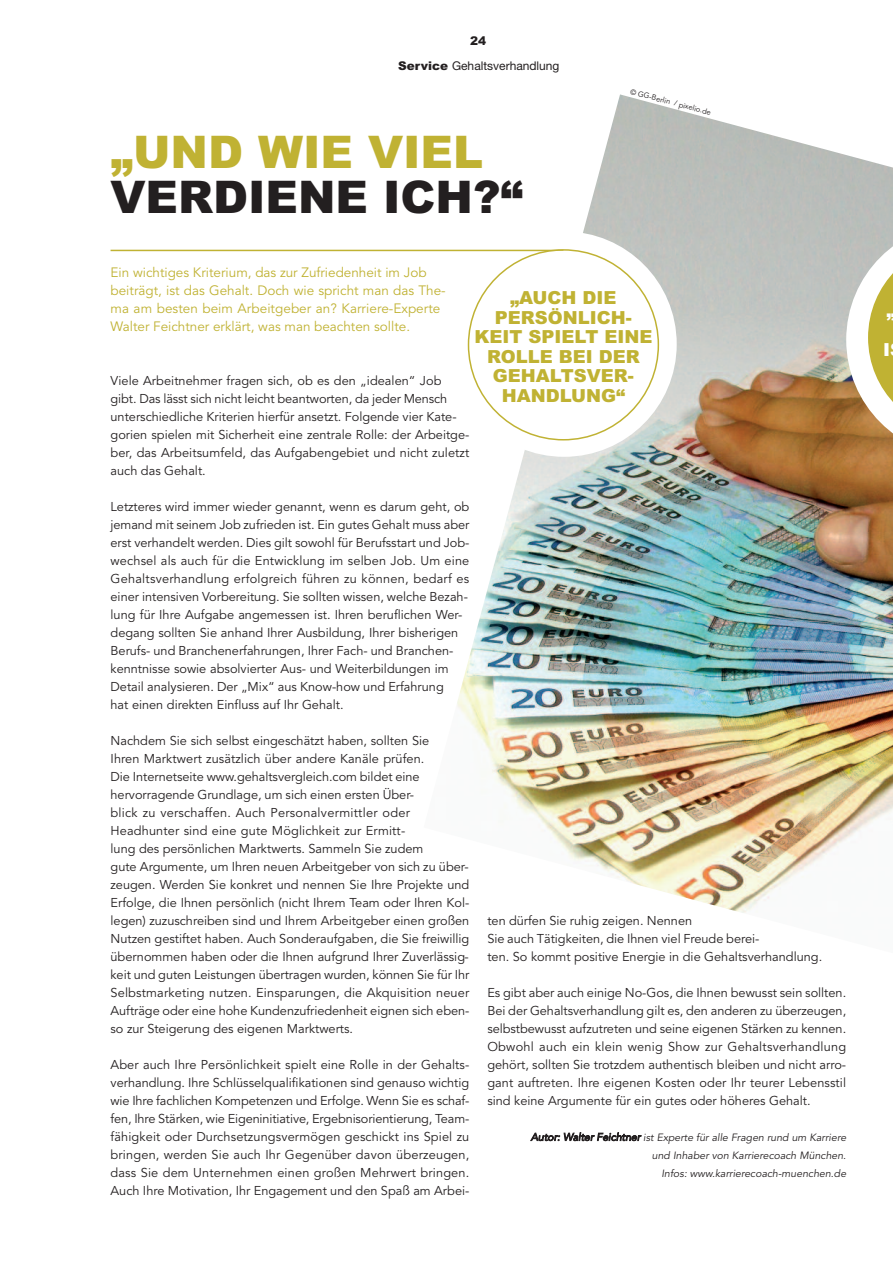
<style>
.page{position:relative;width:893px;height:1263px;background:#fff}
.page>*{position:absolute;margin:0;border:0;box-sizing:border-box;transform-origin:0 0}
.t1{font:900 45px "Arial";color:#231f20}
.t2{font:900 45px "Arial";color:#c0b233}
.t3{font:900 18px/19.5px "Arial";color:#c0b233;text-align:center}
.t4{font:900 18px/39px "Arial";color:#fff}
.t5{font:13.5px/18px "Avenir";color:#c0b233}
.t6{font:12.75px/18px "Avenir";color:#231f20}
.t7{font:12px "Helvetica Neue";color:#231f20}
.t8{font:900 12px "Arial";color:#231f20}
.t9{font:italic 10.5px/18px "Avenir";letter-spacing:.005em;color:#231f20;text-align:right}
.t10{font:7.5px "Avenir";color:#231f20}
.s1{font-family:"Arial";font-weight:900}
</style>
<div class="page">
<img style="left:424px;top:94px;width:469px;height:819px">
<svg style="left:846px;top:223px;width:47px;height:234px"></svg>
<div style="left:451px;top:231px;width:226px;height:226px;background:#fff;border-radius:50%"></div>
<hr style="left:111px;top:250px;width:452px;height:1px;background:#c0b233">
<svg style="left:468px;top:249px;width:191px;height:191px"></svg>
<p class="t8" style="left:470px;top:33px;width:18px">24</p>
<p class="t7" style="left:398px;top:59px;width:163px"><span class="s1">Service</span> Gehaltsverhandlung</p>
<h1 class="t2" style="left:111px;top:126px;width:374px">„UND WIE VIEL</h1>
<h1 class="t1" style="left:111px;top:171px;width:414px">VERDIENE ICH?“</h1>
<p class="t10" style="left:631px;top:88px;width:85px;rotate:15deg">© GG-Berlin / pixelio.de</p>
<p class="t5" style="left:111px;top:264px;width:337px">Ein wichtiges Kriterium, das zur Zufriedenheit im Job beiträgt, ist das Gehalt. Doch wie spricht man das The&shy;ma am besten beim Arbeitgeber an? Karriere-Experte Walter Feichtner erklärt, was man beachten sollte.</p>
<h2 class="t3" style="left:474px;top:288px;width:180px">„AUCH DIE<br>PERSÖNLICH-<br>KEIT SPIELT EINE<br>ROLLE BEI DER<br>GEHALTSVER-<br>HANDLUNG“</h2>
<p class="t6" style="left:111px;top:372px;width:360px">Viele Arbeitnehmer fragen sich, ob es den „idealen“ Job gibt. Das lässt sich nicht leicht beantworten, da jeder Mensch unterschiedliche Kriterien hierfür ansetzt. Folgende vier Kate&shy;gorien spielen mit Sicherheit eine zentrale Rolle: der Arbeitge&shy;ber, das Arbeitsumfeld, das Aufgabengebiet und nicht zuletzt auch das Gehalt.</p>
<p class="t6" style="left:111px;top:498px;width:360px">Letzteres wird immer wieder genannt, wenn es darum geht, ob jemand mit seinem Job zufrieden ist. Ein gutes Gehalt muss aber erst verhandelt werden. Dies gilt sowohl für Berufsstart und Job&shy;wechsel als auch für die Entwicklung im selben Job. Um eine Gehaltsverhandlung erfolgreich führen zu können, bedarf es einer intensiven Vorbereitung. Sie sollten wissen, welche Bezah&shy;lung für Ihre Aufgabe angemessen ist. Ihren beruflichen Wer&shy;degang sollten Sie anhand Ihrer Ausbildung, Ihrer bisherigen Berufs- und Branchenerfahrungen, Ihrer Fach- und Branchen&shy;kenntnisse sowie absolvierter Aus- und Weiterbildungen im Detail analysieren. Der „Mix“ aus Know-how und Erfahrung<br>hat einen direkten Einfluss auf Ihr Gehalt.</p>
<p class="t6" style="left:111px;top:732px;width:360px">Nachdem Sie sich selbst eingeschätzt haben, sollten Sie<br>Ihren Marktwert zusätzlich über andere Kanäle prüfen.<br>Die Internetseite www.gehaltsvergleich.com bildet eine hervorragende Grundlage, um sich einen ersten Über-<br>blick zu verschaffen. Auch Personalvermittler oder Headhunter sind eine gute Möglichkeit zur Ermitt-<br>lung des persönlichen Marktwerts. Sammeln Sie zudem<br>gute Argumente, um Ihren neuen Arbeitgeber von sich zu über&shy;zeugen. Werden Sie konkret und nennen Sie Ihre Projekte und Erfolge, die Ihnen persönlich (nicht Ihrem Team oder Ihren Kol&shy;legen) zuzuschreiben sind und Ihrem Arbeitgeber einen großen Nutzen gestiftet haben. Auch Sonderaufgaben, die Sie freiwillig übernommen haben oder die Ihnen aufgrund Ihrer Zuverlässig&shy;keit und guten Leistungen übertragen wurden, können Sie für Ihr Selbstmarketing nutzen. Einsparungen, die Akquisition neuer Aufträge oder eine hohe Kundenzufriedenheit eignen sich eben&shy;so zur Steigerung des eigenen Marktwerts.</p>
<p class="t6" style="left:111px;top:1056px;width:360px;text-align:justify">Aber auch Ihre Persönlichkeit spielt eine Rolle in der Gehalts&shy;verhandlung. Ihre Schlüsselqualifikationen sind genauso wichtig wie Ihre fachlichen Kompetenzen und Erfolge. Wenn Sie es schaf&shy;fen, Ihre Stärken, wie Eigeninitiative, Ergebnisorientierung, Team&shy;fähigkeit oder Durchsetzungsvermögen geschickt ins Spiel zu bringen, werden Sie auch Ihr Gegenüber davon überzeugen, dass Sie dem Unternehmen einen großen Mehrwert bringen.<br>Auch Ihre Motivation, Ihr Engagement und den Spaß am Arbei-</p>
<p class="t6" style="left:487px;top:912px;width:336px">ten dürfen Sie ruhig zeigen. Nennen<br>Sie auch Tätigkeiten, die Ihnen viel Freude berei-<br>ten. So kommt positive Energie in die Gehaltsverhandlung.</p>
<p class="t6" style="left:487px;top:984px;width:360px;text-align:justify">Es gibt aber auch einige No-Gos, die Ihnen bewusst sein sollten.<br>Bei der Gehaltsverhandlung gilt es, den anderen zu überzeugen, selbstbewusst aufzutreten und seine eigenen Stärken zu kennen.<br>Obwohl auch ein klein wenig Show zur Gehaltsverhandlung gehört, sollten Sie trotzdem authentisch bleiben und nicht arro&shy;gant auftreten. Ihre eigenen Kosten oder Ihr teurer Lebensstil sind keine Argumente für ein gutes oder höheres Gehalt.</p>
<p class="t9" style="left:531px;top:1129px;width:317px">Autor: Walter Feichtner ist Experte für alle Fragen rund um Karriere und Inhaber von Karrierecoach München.<br>Infos: www.karrierecoach-muenchen.de</p>
<h2 class="t4" style="left:883px;top:291px;width:14px">„<br>I</h2>
</div>
